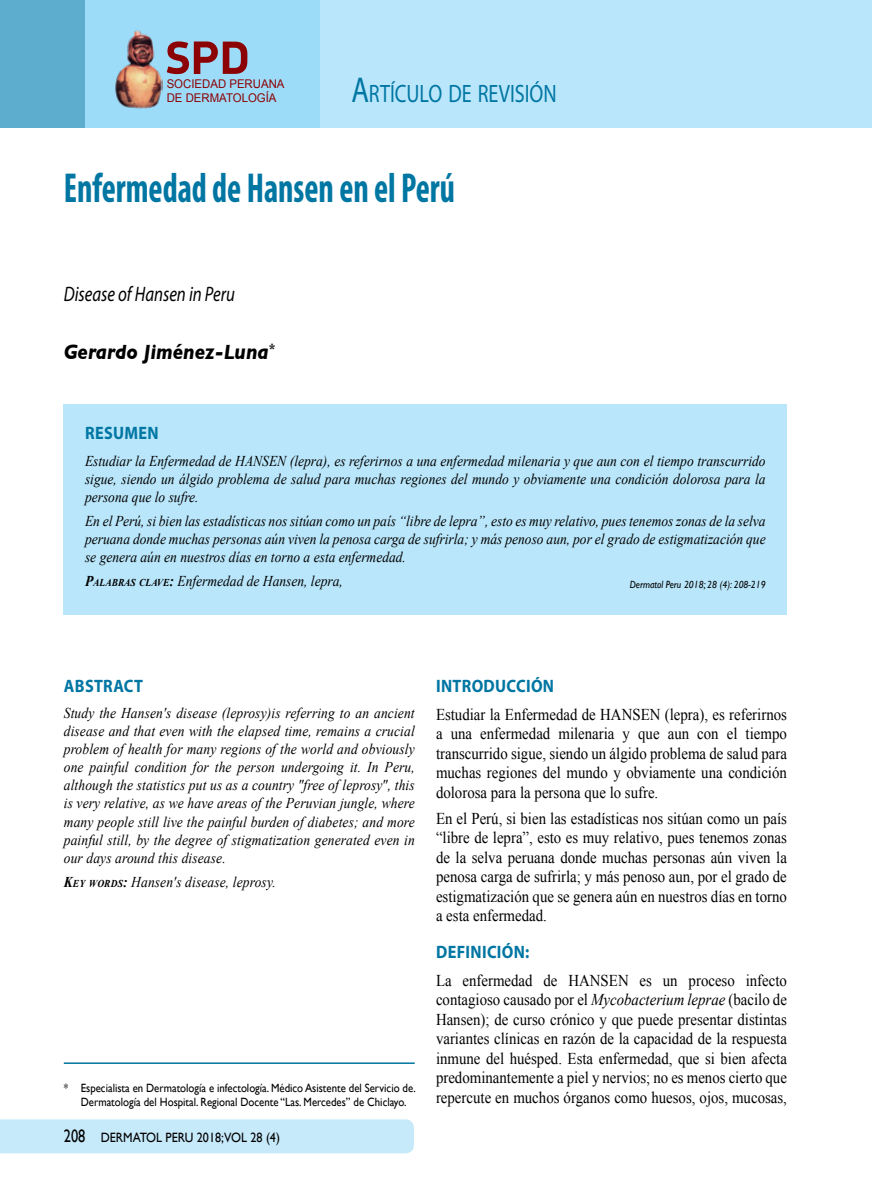
<style>
.page{position:relative;width:872px;height:1191px;background:#fff}
.page>*{position:absolute;margin:0;border:0;box-sizing:border-box;transform-origin:0 0}
.t1{font:700 condensed 42px "Myriad Pro";color:#0076a3;scale:.8 1}
.t2{font:25.2px "Myriad Pro";color:#0076a3;scale:.8 1}
.t3{font:italic 21px "Myriad Pro";color:#000;scale:.8 1}
.t4{font:italic 700 21px "Gill Sans";color:#000;scale:.9 1}
.t5{font:700 18px "Myriad Pro";letter-spacing:.02em;color:#0076a3;scale:.9 1}
.t6{font:16.5px/19.5px "Times New Roman";color:#000;text-align:justify;scale:.9 1}
.t7{font:italic 15px/18px "Times New Roman";color:#000;text-align:justify;scale:.9 1}
.t8{font:13.5px "Gill Sans";color:#000;scale:.9 1}
.t9{font:12px/13.5px "Gill Sans";color:#000;scale:.9 1}
.t10{font:12px/14.4px "Arial";color:#8b0304;scale:.95 1}
.t11{font:italic 10.5px "Gill Sans";color:#000;scale:.9 1}
.s1{font-size:36px}
.s2{font-weight:700}
.s3{font-weight:700;font-size:10.5px}
.s4{font-size:18px}
.s5{font-style:italic}
</style>
<div class="page">
<div style="left:0;top:1119px;width:414px;height:34px;background:#c7eafb"></div>
<div style="left:0;top:0;width:85px;height:128px;background:#5cadce"></div>
<div style="left:85px;top:0;width:236px;height:128px;background:#9ddcf9"></div>
<div style="left:321px;top:0;width:551px;height:128px;background:#b9e6fa"></div>
<svg style="left:167px;top:41px;width:80px;height:33px"></svg>
<img style="left:115px;top:30px;width:47px;height:79px">
<div style="left:64px;top:404px;width:723px;height:210px;background:#b9e6fa"></div>
<hr style="left:64px;top:1062px;width:351px;height:2px;background:#0076a3">
<p class="t10" style="left:167px;top:77px;width:126px">SOCIEDAD PERUANA<br>DE DERMATOLOGÍA</p>
<h2 class="t2" style="left:351px;top:78px;width:258px"><span class="s1">A</span>RTÍCULO DE REVISIÓN</h2>
<h1 class="t1" style="left:64px;top:161px;width:490px">Enfermedad de Hansen en el Perú</h1>
<h3 class="t3" style="left:64px;top:281px;width:215px">Disease of Hansen in Peru</h3>
<h3 class="t4" style="left:64px;top:340px;width:236px">Gerardo Jiménez-Luna<sup>*</sup></h3>
<p class="t5" style="left:85px;top:421px;width:83px">RESUMEN</p>
<p class="t7" style="left:85px;top:451px;width:757px">Estudiar la Enfermedad de HANSEN (lepra), es referirnos a una enfermedad milenaria y que aun con el tiempo transcurrido sigue, siendo un álgido problema de salud para muchas regiones del mundo y obviamente una condición dolorosa para la persona que lo sufre.</p>
<p class="t7" style="left:85px;top:511px;width:757px">En el Perú, si bien las estadísticas nos sitúan como un país “libre de lepra”, esto es muy relativo, pues tenemos zonas de la selva peruana donde muchas personas aún viven la penosa carga de sufrirla; y más penoso aun, por el grado de estigmatización que se genera aún en nuestros días en torno a esta enfermedad.</p>
<p class="t7" style="left:85px;top:572px;width:288px"><span class="s2">P</span><span class="s3">ALABRAS CLAVE</span><span class="s2">:</span> Enfermedad de Hansen, lepra,</p>
<p class="t11" style="left:630px;top:578px;width:152px">Dermatol Peru 2018; 28 (4): 208-219</p>
<p class="t5" style="left:64px;top:674px;width:89px">ABSTRACT</p>
<p class="t7" style="left:64px;top:704px;width:391px">Study the Hansen's disease (leprosy)is referring to an ancient disease and that even with the elapsed time, remains a crucial problem of health for many regions of the world and obviously one painful condition for the person undergoing it. In Peru, although the statistics put us as a country "free of leprosy", this is very relative, as we have areas of the Peruvian jungle, where many people still live the painful burden of diabetes; and more painful still, by the degree of stigmatization generated even in our days around this disease.</p>
<p class="t7" style="left:64px;top:872px;width:237px"><span class="s2">K</span><span class="s3">EY WORDS</span><span class="s2">:</span> Hansen's disease, leprosy.</p>
<p class="t9" style="left:81px;top:1081px;width:374px;text-indent:-17px">* Especialista en Dermatología e infectología. Médico Asistente del Servicio de.<br>Dermatología del Hospital. Regional Docente “Las. Mercedes” de Chiclayo.</p>
<p class="t8" style="left:64px;top:1129px;width:242px"><span class="s4">208</span> DERMATOL PERU 2018;VOL 28 (4)</p>
<p class="t5" style="left:436px;top:674px;width:133px">INTRODUCCIÓN</p>
<p class="t6" style="left:436px;top:704px;width:391px">Estudiar la Enfermedad de HANSEN (lepra), es referirnos a una enfermedad milenaria y que aun con el tiempo transcurrido sigue, siendo un álgido problema de salud para muchas regiones del mundo y obviamente una condición dolorosa para la persona que lo sufre.</p>
<p class="t6" style="left:436px;top:808px;width:391px">En el Perú, si bien las estadísticas nos sitúan como un país “libre de lepra”, esto es muy relativo, pues tenemos zonas de la selva peruana donde muchas personas aún viven la penosa carga de sufrirla; y más penoso aun, por el grado de estigmatización que se genera aún en nuestros días en torno a esta enfermedad.</p>
<p class="t5" style="left:436px;top:940px;width:105px">DEFINICIÓN:</p>
<p class="t6" style="left:436px;top:970px;width:391px">La enfermedad de HANSEN es un proceso infecto contagioso causado por el <span class="s5">Mycobacterium leprae</span> (bacilo de Hansen); de curso crónico y que puede presentar distintas variantes clínicas en razón de la capacidad de la respuesta inmune del huésped. Esta enfermedad, que si bien afecta predominantemente a piel y nervios; no es menos cierto que repercute en muchos órganos como huesos, ojos, mucosas,</p>
</div>
